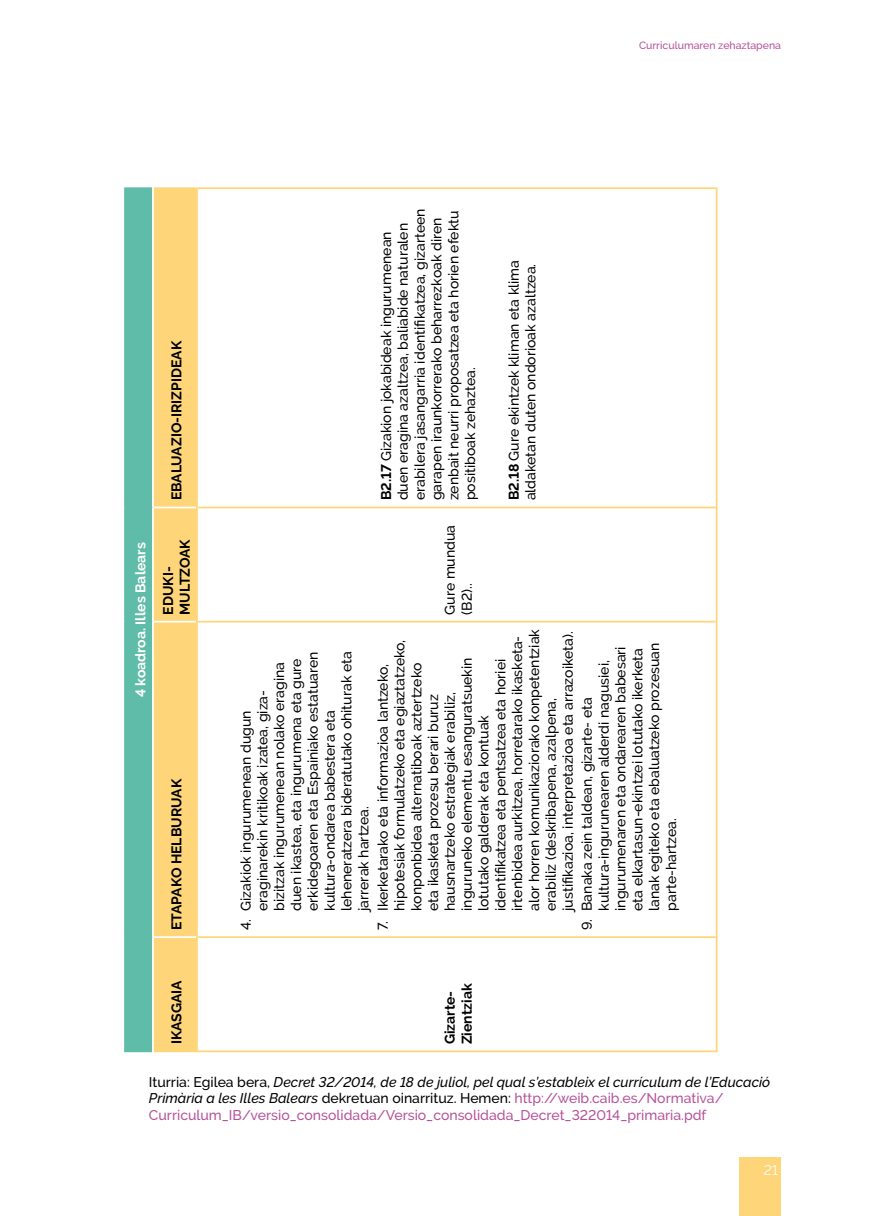
<style>
.page{position:relative;width:869px;height:1216px;background:#fff}
.page>*{position:absolute;margin:0;border:0;box-sizing:border-box;transform-origin:0 0}
.t1{font:500 14px/16.8px "Raleway";color:#000}
.t2{font:500 14px/16.8px "Raleway";color:#b5539a}
.t3{font:700 14px/16.8px "Raleway";color:#000}
.t4{font:700 14px "Raleway";color:#fff}
.t5{font:14px "Raleway";color:#fff}
.t6{font:500 10.5px "Raleway";color:#b5539a}
.s1{font-weight:700}
.s2{color:#000}
.s3{font-style:italic;color:#000}
</style>
<div class="page">
<div style="left:739px;top:1157px;width:41px;height:58px;background:#fed579"></div>
<div style="left:125px;top:188px;width:28px;height:863px;background:#5ebca8"></div>
<div style="left:154px;top:189px;width:42px;height:861px;background:#fed579"></div>
<hr style="left:196px;top:937px;width:2px;height:115px;background:#fed579">
<hr style="left:196px;top:621px;width:2px;height:316px;background:#fed579">
<hr style="left:196px;top:507px;width:2px;height:114px;background:#fed579">
<hr style="left:196px;top:187px;width:2px;height:320px;background:#fed579">
<hr style="left:124px;top:937px;width:2px;height:115px;background:#5ebca8">
<hr style="left:126px;top:1050px;width:26px;height:2px;background:#5ebca8">
<hr style="left:124px;top:621px;width:2px;height:316px;background:#5ebca8">
<hr style="left:124px;top:507px;width:2px;height:114px;background:#5ebca8">
<hr style="left:124px;top:187px;width:2px;height:320px;background:#5ebca8">
<hr style="left:126px;top:187px;width:26px;height:2px;background:#5ebca8">
<hr style="left:198px;top:1050px;width:517px;height:2px;background:#fed579">
<hr style="left:198px;top:936px;width:517px;height:2px;background:#fed579">
<hr style="left:198px;top:620px;width:517px;height:2px;background:#fed579">
<hr style="left:198px;top:506px;width:517px;height:2px;background:#fed579">
<hr style="left:198px;top:187px;width:517px;height:2px;background:#fed579">
<hr style="left:154px;top:187px;width:42px;height:2px;background:#fed579">
<hr style="left:154px;top:1050px;width:42px;height:2px;background:#fed579">
<hr style="left:152px;top:937px;width:2px;height:115px;background:#fff">
<hr style="left:152px;top:621px;width:2px;height:316px;background:#fff">
<hr style="left:154px;top:936px;width:42px;height:2px;background:#fff">
<hr style="left:152px;top:507px;width:2px;height:114px;background:#fff">
<hr style="left:154px;top:620px;width:42px;height:2px;background:#fff">
<hr style="left:152px;top:187px;width:2px;height:320px;background:#fff">
<hr style="left:154px;top:506px;width:42px;height:2px;background:#fff">
<hr style="left:715px;top:937px;width:2px;height:115px;background:#ffd578">
<hr style="left:715px;top:621px;width:2px;height:316px;background:#ffd578">
<hr style="left:715px;top:507px;width:2px;height:114px;background:#ffd578">
<hr style="left:715px;top:187px;width:2px;height:320px;background:#ffd578">
<p class="t6" style="left:638px;top:39px;width:143px">Curriculumaren zehaztapena</p>
<p class="t4" style="left:132px;top:697px;width:157px;rotate:-90deg">4 koadroa. Illes Balears</p>
<p class="t3" style="left:168px;top:500px;width:161px;rotate:-90deg">EBALUAZIO-IRIZPIDEAK</p>
<p class="t3" style="left:160px;top:614px;width:77px;rotate:-90deg">EDUKI-<br>MULTZOAK</p>
<p class="t3" style="left:168px;top:930px;width:153px;rotate:-90deg">ETAPAKO HELBURUAK</p>
<p class="t3" style="left:168px;top:1044px;width:66px;rotate:-90deg">IKASGAIA</p>
<p class="t1" style="left:377px;top:500px;width:293px;rotate:-90deg"><span class="s1">B2.17</span> Gizakion jokabideak ingurumenean duen eragina azaltzea, baliabide naturalen erabilera jasangarria identifikatzea, gizarteen garapen iraunkorrerako beharrezkoak diren zenbait neurri proposatzea eta horien efektu positiboak zehaztea.</p>
<p class="t1" style="left:441px;top:614px;width:91px;rotate:-90deg">Gure mundua (B2)..</p>
<p class="t1" style="left:505px;top:500px;width:242px;rotate:-90deg"><span class="s1">B2.18</span> Gure ekintzek kliman eta klima aldaketan duten ondorioak azaltzea.</p>
<p class="t1" style="left:374px;top:910px;width:283px;text-indent:-19px;rotate:-90deg">7. Ikerketarako eta informazioa lantzeko, hipotesiak formulatzeko eta egiaztatzeko, konponbidea alternatiboak aztertzeko<br>eta ikasketa prozesu berari buruz hausnartzeko estrategiak erabiliz, inguruneko elementu esanguratsuekin lotutako galderak eta kontuak identifikatzea eta pentsatzea eta horiei irtenbidea aurkitzea, horretarako ikasketa&shy;alor horren komunikaziorako konpetentziak erabiliz (deskribapena, azalpena, justifikazioa, interpretazioa eta arrazoiketa).</p>
<p class="t1" style="left:578px;top:910px;width:269px;text-indent:-19px;rotate:-90deg">9. Banaka zein taldean, gizarte- eta kultura-ingurunearen alderdi nagusiei, ingurumenaren eta ondarearen babesari eta elkartasun-ekintzei lotutako ikerketa lanak egiteko eta ebaluatzeko prozesuan parte-hartzea.</p>
<p class="t1" style="left:237px;top:910px;width:261px;text-indent:-19px;rotate:-90deg">4. Gizakiok ingurumenean dugun eraginarekin kritikoak izatea, giza&shy;bizitzak ingurumenean nolako eragina duen ikastea, eta ingurumena eta gure erkidegoaren eta Espainiako estatuaren kultura-ondarea babestera eta leheneratzera bideratutako ohiturak eta jarrerak hartzea.</p>
<p class="t3" style="left:441px;top:1044px;width:62px;rotate:-90deg">Gizarte-<br>Zientziak</p>
<p class="t2" style="left:149px;top:1073px;width:622px"><span class="s2">Iturria: Egilea bera,</span> <span class="s3">Decret 32/2014, de 18 de juliol, pel qual s’estableix el currículum de l’Educació<br>Primària a les Illes Balears</span> <span class="s2">dekretuan oinarrituz. Hemen:</span> http://weib.caib.es/Normativa/<br>Curriculum_IB/versio_consolidada/Versio_consolidada_Decret_322014_primaria.pdf</p>
<p class="t5" style="left:763px;top:1162px;width:15px">21</p>
</div>
